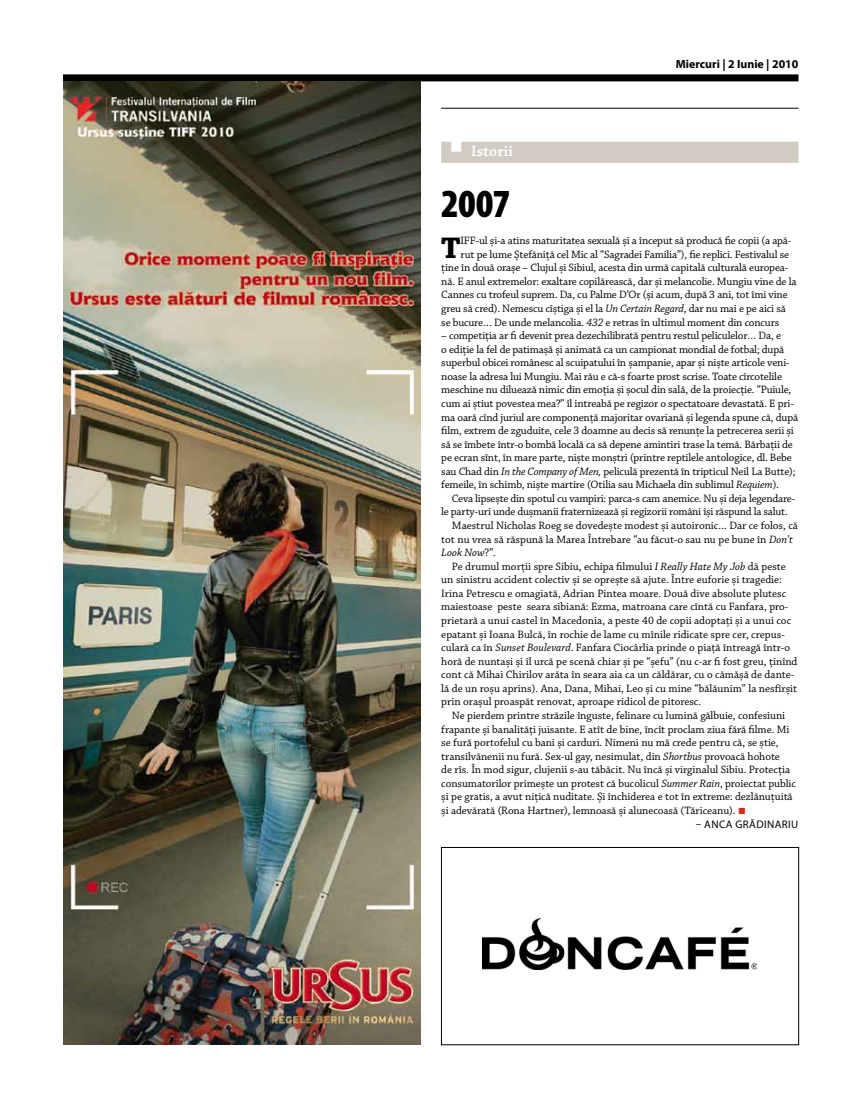
<style>
.page{position:relative;width:851px;height:1099px;background:#fff}
.page>*{position:absolute;margin:0;border:0;box-sizing:border-box;transform-origin:0 0}
.t1{font:900 condensed 40px "Myriad Pro";color:#000}
.t2{font:700 31.38px "Chaparral Pro";color:#000}
.t3{font:600 15.62px "Chaparral Pro";color:#fff}
.t4{font:700 11.88px "Myriad Pro";color:#000}
.t5{font:11.25px/13.5px "Chaparral Pro";letter-spacing:-.01em;color:#000}
.t6{font:italic 11.25px "Chaparral Pro";letter-spacing:-.005em;color:#000}
.t7{font:11px "Myriad Pro";letter-spacing:.035em;color:#000}
.s1{font-style:italic}
.s2{font-style:normal}
.s3{font-family:"Klavika";font-size:12.5px;color:#d82c1a}
</style>
<div class="page">
<div style="left:63px;top:74px;width:735px;height:7px;background:#000"></div>
<hr style="left:441px;top:108px;width:357px;height:1px;background:#000">
<img style="left:63px;top:81px;width:357px;height:963px">
<div style="left:441px;top:142px;width:357px;height:21px;background:#d1cbc4"></div>
<div style="left:441px;top:847px;width:357px;height:197px;border:1px solid #000"></div>
<img style="left:482px;top:918px;width:274px;height:51px">
<p class="t4" style="left:675px;top:56px;width:124px">Miercuri | 2 Iunie | 2010</p>
<h3 class="t3" style="left:471px;top:142px;width:43px">Istorii</h3>
<h1 class="t1" style="left:441px;top:178px;width:71px">2007</h1>
<h2 class="t2" style="left:441px;top:229px;width:21px">T</h2>
<p class="t5" style="left:460px;top:234px;width:332px">IFF-ul şi-a atins maturitatea sexuală şi a început să producă fie copii (a apă-</p>
<p class="t5" style="left:460px;top:248px;width:330px">rut pe lume Ştefăniţă cel Mic al “Sagradei Familia”), fie replici. Festivalul se</p>
<p class="t5" style="left:441px;top:261px;width:348px">ţine în două oraşe – Clujul şi Sibiul, acesta din urmă capitală culturală europea-</p>
<p class="t5" style="left:441px;top:275px;width:357px">nă. E anul extremelor: exaltare copilărească, dar şi melancolie. Mungiu vine de la</p>
<p class="t5" style="left:441px;top:288px;width:348px">Cannes cu trofeul suprem. Da, cu Palme D’Or (şi acum, după 3 ani, tot îmi vine</p>
<p class="t5" style="left:441px;top:302px;width:346px">greu să cred). Nemescu cîştiga şi el la <span class="s1">Un Certain Regard</span>, dar nu mai e pe aici să</p>
<p class="t5" style="left:441px;top:316px;width:339px">se bucure… De unde melancolia. <span class="s1">432</span> e retras în ultimul moment din concurs</p>
<p class="t5" style="left:441px;top:329px;width:358px">– competiţia ar fi devenit prea dezechilibrată pentru restul peliculelor… Da, e<br>o ediţie la fel de patimaşă şi animată ca un campionat mondial de fotbal; după superbul obicei românesc al scuipatului în şampanie, apar şi nişte articole veni&shy;noase la adresa lui Mungiu. Mai rău e că-s foarte prost scrise. Toate cîrcotelile meschine nu diluează nimic din emoţia şi şocul din sală, de la proiecţie. “Puiule, cum ai ştiut povestea mea?” îl intreabă pe regizor o spectatoare devastată. E pri&shy;ma oară cînd juriul are componenţă majoritar ovariană şi legenda spune că, după film, extrem de zguduite, cele 3 doamne au decis să renunţe la petrecerea serii şi să se îmbete într-o bombă locală ca să depene amintiri trase la temă. Bărbaţii de pe ecran sînt, în mare parte, nişte monştri (printre reptilele antologice, dl. Bebe sau Chad din <span class="s1">In the Company of Men,</span> peliculă prezentă în tripticul Neil La Butte); femeile, în schimb, nişte martire (Otilia sau Michaela din sublimul <span class="s1">Requiem</span>).</p>
<p class="t5" style="left:452px;top:492px;width:345px">Ceva lipseşte din spotul cu vampiri: parca-s cam anemice. Nu şi deja legendare-</p>
<p class="t5" style="left:441px;top:505px;width:348px">le party-uri unde duşmanii fraternizează şi regizorii români îşi răspund la salut.</p>
<p class="t5" style="left:452px;top:519px;width:347px">Maestrul Nicholas Roeg se dovedeşte modest şi autoironic... Dar ce folos, că</p>
<p class="t5" style="left:441px;top:532px;width:353px">tot nu vrea să răspună la Marea Întrebare “au făcut-o sau nu pe bune în <span class="s1">Don’t</span></p>
<p class="t6" style="left:441px;top:546px;width:56px">Look Now<span class="s2">?”.</span></p>
<p class="t5" style="left:452px;top:560px;width:335px">Pe drumul morţii spre Sibiu, echipa filmului <span class="s1">I Really Hate My Job</span> dă peste</p>
<p class="t5" style="left:441px;top:573px;width:342px">un sinistru accident colectiv şi se opreşte să ajute. Între euforie şi tragedie:</p>
<p class="t5" style="left:441px;top:587px;width:346px">Irina Petrescu e omagiată, Adrian Pintea moare. Două dive absolute plutesc</p>
<p class="t5" style="left:441px;top:600px;width:348px">maiestoase peste seara sibiană: Ezma, matroana care cîntă cu Fanfara, pro-</p>
<p class="t5" style="left:441px;top:614px;width:351px">prietară a unui castel în Macedonia, a peste 40 de copii adoptaţi şi a unui coc</p>
<p class="t5" style="left:441px;top:627px;width:345px">epatant şi Ioana Bulcă, în rochie de lame cu mînile ridicate spre cer, crepus-</p>
<p class="t5" style="left:441px;top:641px;width:350px">culară ca în <span class="s1">Sunset Boulevard</span>. Fanfara Ciocârlia prinde o piaţă întreagă într-o</p>
<p class="t5" style="left:441px;top:654px;width:357px">horă de nuntaşi şi îl urcă pe scenă chiar şi pe “şefu” (nu c-ar fi fost greu, ţinînd</p>
<p class="t5" style="left:441px;top:668px;width:354px">cont că Mihai Chirilov arăta în seara aia ca un căldărar, cu o cămăşă de dante-</p>
<p class="t5" style="left:441px;top:682px;width:357px">lă de un roşu aprins). Ana, Dana, Mihai, Leo şi cu mine “bălăunim” la nesfîrşit</p>
<p class="t5" style="left:441px;top:695px;width:261px">prin oraşul proaspăt renovat, aproape ridicol de pitoresc.</p>
<p class="t5" style="left:452px;top:709px;width:335px">Ne pierdem printre străzile înguste, felinare cu lumină gălbuie, confesiuni</p>
<p class="t5" style="left:441px;top:722px;width:349px">frapante şi banalităţi juisante. E atît de bine, încît proclam ziua fără filme. Mi</p>
<p class="t5" style="left:441px;top:736px;width:339px">se fură portofelul cu bani şi carduri. Nimeni nu mă crede pentru că, se ştie,</p>
<p class="t5" style="left:441px;top:749px;width:340px">transilvănenii nu fură. Sex-ul gay, nesimulat, din <span class="s1">Shortbus</span> provoacă hohote</p>
<p class="t5" style="left:441px;top:763px;width:350px">de rîs. În mod sigur, clujenii s-au tăbăcit. Nu încă și virginalul Sibiu. Protecţia</p>
<p class="t5" style="left:441px;top:776px;width:356px">consumatorilor primeşte un protest că bucolicul <span class="s1">Summer Rain</span>, proiectat public</p>
<p class="t5" style="left:441px;top:790px;width:353px">şi pe gratis, a avut niţică nuditate. Şi închiderea e tot în extreme: dezlănuţuită</p>
<p class="t5" style="left:441px;top:804px;width:306px">şi adevărată (Rona Hartner), lemnoasă şi alunecoasă (Tăriceanu). <span class="s3">•</span></p>
<p class="t7" style="left:695px;top:817px;width:24px">– ANCA</p>
<p class="t7" style="left:735px;top:817px;width:28px">GRĂDINARIU</p>
</div>
